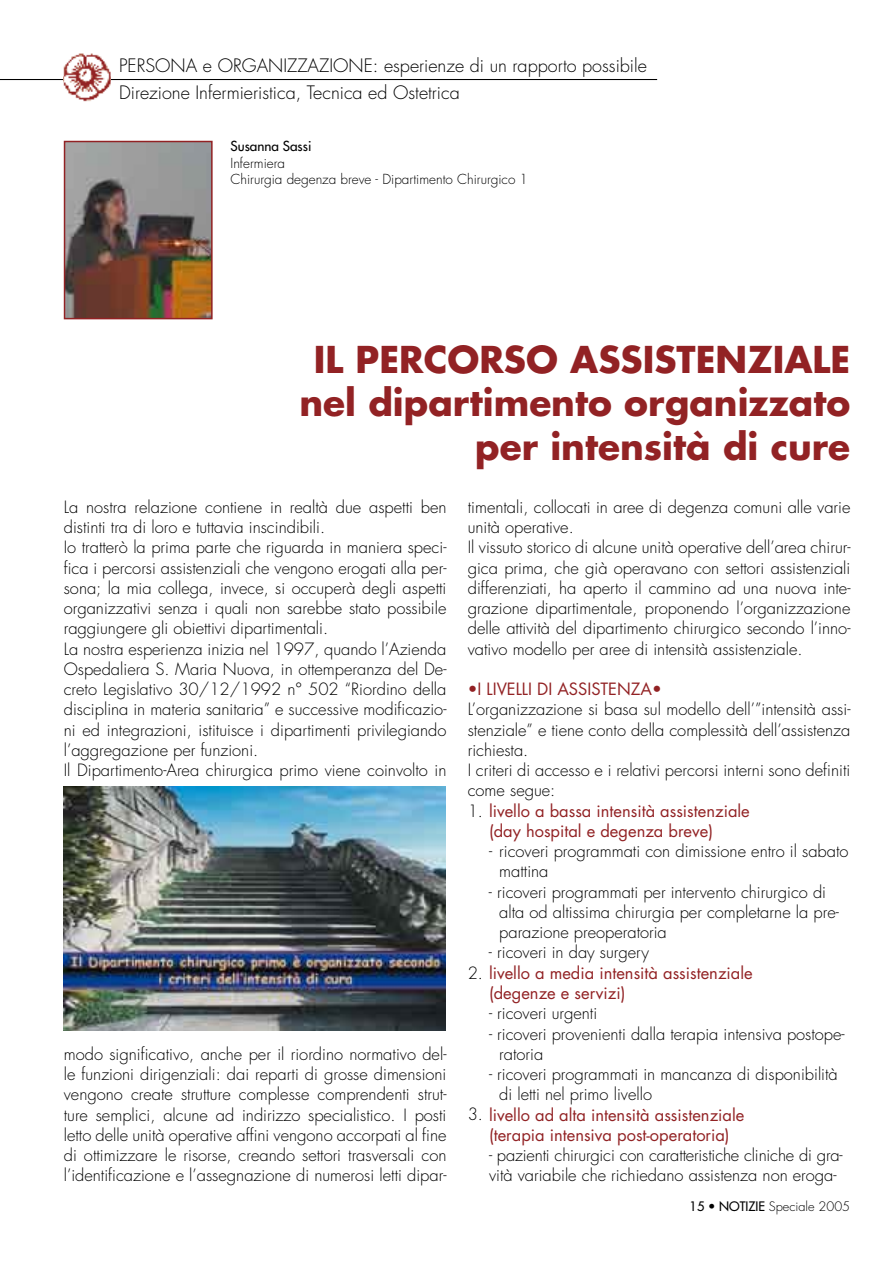
<style>
.page{position:relative;width:893px;height:1263px;background:#fff}
.page>*{position:absolute;margin:0;border:0;box-sizing:border-box;transform-origin:0 0}
.t1{font:700 36px/43.2px "Futura";color:#922224;text-align:right}
.t2{font:300 18px "Futura";color:#000}
.t3{font:300 16.5px/20.2px "Futura";color:#000}
.t4{font:16.5px/20.2px "Futura";color:#922224}
.t5{font:300 13.5px/16.2px "Futura";color:#000}
.t6{font:13.5px "Futura";color:#000}
.t7{font:300 12.75px "Futura";color:#000}
.s1{font-weight:300;color:#000}
.s2{font-weight:400}
</style>
<div class="page">
<hr style="left:0;top:79px;width:657px;height:1px;background:#000">
<img style="left:64px;top:53px;width:46px;height:49px">
<img style="left:67px;top:144px;width:143px;height:172px">
<div style="left:64px;top:141px;width:149px;height:178px;border:2px solid #922224"></div>
<img style="left:64px;top:787px;width:382px;height:243px">
<p class="t2" style="left:119px;top:55px;width:529px">PERSONA e ORGANIZZAZIONE: esperienze di un rapporto possibile</p>
<p class="t2" style="left:119px;top:82px;width:342px">Direzione Infermieristica, Tecnica ed Ostetrica</p>
<p class="t6" style="left:230px;top:138px;width:82px">Susanna Sassi</p>
<p class="t5" style="left:230px;top:155px;width:299px">Infermiera<br>Chirurgia degenza breve - Dipartimento Chirurgico 1</p>
<h1 class="t1" style="left:299px;top:338px;width:552px">IL PERCORSO ASSISTENZIALE nel dipartimento organizzato per intensità di cure</h1>
<p class="t3" style="left:64px;top:497px;width:384px">La nostra relazione contiene in realtà due aspetti ben distinti tra di loro e tuttavia inscindibili.<br>Io tratterò la prima parte che riguarda in maniera speci&shy;fica i percorsi assistenziali che vengono erogati alla per&shy;sona; la mia collega, invece, si occuperà degli aspetti organizzativi senza i quali non sarebbe stato possibile raggiungere gli obiettivi dipartimentali.<br>La nostra esperienza inizia nel 1997, quando l’Azienda Ospedaliera S. Maria Nuova, in ottemperanza del De&shy;creto Legislativo 30/12/1992 n° 502 “Riordino della disciplina in materia sanitaria” e successive modificazio&shy;ni ed integrazioni, istituisce i dipartimenti privilegiando l’aggregazione per funzioni.<br>Il Dipartimento-Area chirurgica primo viene coinvolto in</p>
<p class="t3" style="left:64px;top:1044px;width:384px;text-align:justify">modo significativo, anche per il riordino normativo del&shy;le funzioni dirigenziali: dai reparti di grosse dimensioni vengono create strutture complesse comprendenti strut&shy;ture semplici, alcune ad indirizzo specialistico. I posti letto delle unità operative affini vengono accorpati al fine di ottimizzare le risorse, creando settori trasversali con l’identificazione e l’assegnazione di numerosi letti dipar-</p>
<p class="t3" style="left:468px;top:497px;width:384px">timentali, collocati in aree di degenza comuni alle varie unità operative.<br>Il vissuto storico di alcune unità operative dell’area chirur&shy;gica prima, che già operavano con settori assistenziali differenziati, ha aperto il cammino ad una nuova inte&shy;grazione dipartimentale, proponendo l’organizzazione delle attività del dipartimento chirurgico secondo l’inno&shy;vativo modello per aree di intensità assistenziale.</p>
<p class="t4" style="left:468px;top:679px;width:196px">•I LIVELLI DI ASSISTENZA•</p>
<p class="t3" style="left:468px;top:700px;width:384px">L’organizzazione si basa sul modello dell’”intensità assi&shy;stenziale” e tiene conto della complessità dell’assistenza richiesta.<br>I criteri di accesso e i relativi percorsi interni sono definiti come segue:</p>
<p class="t4" style="left:489px;top:801px;width:262px;text-indent:-21px"><span class="s1">1.</span> livello a bassa intensità assistenziale (day hospital e degenza breve)</p>
<p class="t3" style="left:499px;top:841px;width:351px;text-indent:-10px">- ricoveri programmati con dimissione entro il sabato mattina</p>
<p class="t3" style="left:499px;top:882px;width:341px;text-indent:-10px">- ricoveri programmati per intervento chirurgico di alta od altissima chirurgia per completarne la pre&shy;parazione preoperatoria</p>
<p class="t3" style="left:489px;top:943px;width:162px">- ricoveri in day surgery</p>
<p class="t4" style="left:489px;top:963px;width:265px;text-indent:-21px"><span class="s1">2.</span> livello a media intensità assistenziale (degenze e servizi)</p>
<p class="t3" style="left:489px;top:1003px;width:110px">- ricoveri urgenti</p>
<p class="t3" style="left:499px;top:1024px;width:347px;text-indent:-10px">- ricoveri provenienti dalla terapia intensiva postope&shy;ratoria</p>
<p class="t3" style="left:499px;top:1064px;width:340px;text-indent:-10px">- ricoveri programmati in mancanza di disponibilità di letti nel primo livello</p>
<p class="t4" style="left:468px;top:1104px;width:278px;text-align:center"><span class="s1">3.</span> livello ad alta intensità assistenziale (terapia intensiva post-operatoria)</p>
<p class="t3" style="left:489px;top:1145px;width:355px">- pazienti chirurgici con caratteristiche cliniche di gra&shy;vità variabile che richiedano assistenza non eroga-</p>
<p class="t7" style="left:690px;top:1199px;width:162px"><span class="s2">15 • NOTIZIE</span> Speciale 2005</p>
</div>
